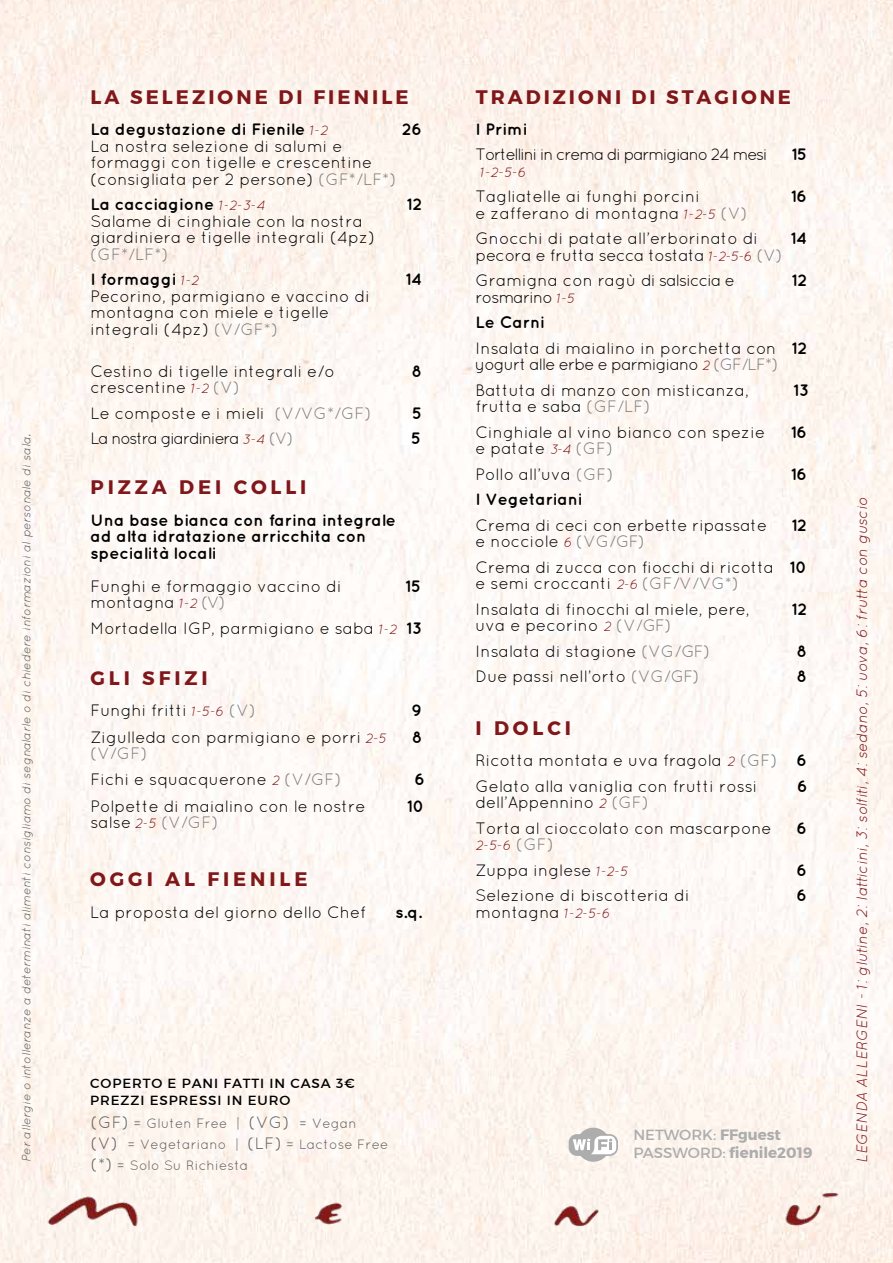
<style>
.page{position:relative;width:893px;height:1263px;background:#fff}
.page>*{position:absolute;margin:0;border:0;box-sizing:border-box;transform-origin:0 0}
.t1{font:700 19.5px "Montserrat";letter-spacing:.155em;color:#80171a}
.t2{font:700 19.5px "Montserrat";letter-spacing:.2em;color:#80171a}
.t3{font:16.5px/25.5px "Quicksand";color:#000}
.t4{font:700 16.5px/16.5px "Quicksand";color:#000}
.t5{font:16.5px/25.5px "Quicksand";letter-spacing:-.025em;color:#000}
.t6{font:16.5px "Quicksand";letter-spacing:-.07em;color:#000}
.t7{font:16.5px/25.5px "Quicksand";color:#7c7c7c}
.t8{font:italic 15px "Quicksand";color:#80171a}
.t9{font:700 15px/18px "Montserrat";color:#adadad}
.t10{font:13.5px/21.3px "Quicksand";letter-spacing:.015em;color:#5c5c5c}
.t11{font:13.5px/16.2px "Montserrat";letter-spacing:.065em;color:#000}
.t12{font:italic 13.5px "Quicksand";color:#801918}
.t13{font:italic 12px "Quicksand";color:#5c5c5c}
.s1{font-weight:400;font-style:italic;font-size:13.5px;color:#801918}
.s2{color:#7c7c7c}
.s3{font-weight:700;color:#000}
.s4{font-style:italic;font-size:13.5px;color:#801918}
.s5{font-weight:700}
.s6{color:#000}
.s7{font-size:16.5px}
.s8{font-style:normal;font-size:16.5px;color:#7c7c7c}
.s9{font-weight:400}
</style>
<div class="page">
<img style="left:0;top:0;width:893px;height:1263px">
<svg style="left:569px;top:1134px;width:49px;height:22px"></svg>
<div style="left:576px;top:1128px;width:34px;height:34px;background:#adadad;border-radius:50%"></div>
<svg style="left:573px;top:1136px;width:43px;height:18px"></svg>
<img style="left:38px;top:1183px;width:807px;height:64px">
<p class="t13" style="left:20px;top:1162px;width:729px;rotate:-90deg">Per allergie o intolleranze a determinati alimenti consigliamo di segnalarle o di chiedere informazioni al personale di sala.</p>
<p class="t1" style="left:90px;top:85px;width:319px">LA SELEZIONE DI FIENILE</p>
<p class="t4" style="left:91px;top:121px;width:239px">La degustazione di Fienile <span class="s1">1-2</span></p>
<p class="t4" style="left:402px;top:121px;width:22px">26</p>
<p class="t3" style="left:91px;top:138px;width:307px;line-height:16.5px">La nostra selezione di salumi e formaggi con tigelle e crescentine (consigliata per 2 persone) <span class="s2">(GF*/LF*)</span></p>
<p class="t4" style="left:91px;top:196px;width:176px">La cacciagione <span class="s1">1-2-3-4</span></p>
<p class="t4" style="left:407px;top:196px;width:17px">12</p>
<p class="t3" style="left:91px;top:213px;width:286px;line-height:16.5px">Salame di cinghiale con la nostra giardiniera e tigelle integrali (4pz)</p>
<p class="t7" style="left:91px;top:241px;width:110px">(GF*/LF*)<br><span class="s3">I formaggi</span> <span class="s4">1-2</span></p>
<p class="t4" style="left:406px;top:271px;width:18px">14</p>
<p class="t3" style="left:90px;top:288px;width:281px;line-height:16.5px">Pecorino, parmigiano e vaccino di montagna con miele e tigelle integrali (4pz) <span class="s2">(V/GF*)</span></p>
<p class="t3" style="left:90px;top:358px;width:246px">Cestino di tigelle integrali e/o</p>
<p class="t4" style="left:412px;top:362px;width:12px">8</p>
<p class="t3" style="left:90px;top:375px;width:283px">crescentine <span class="s4">1-2</span> <span class="s2">(V)<br></span>Le composte e i mieli <span class="s2">(V/VG*/GF)</span></p>
<p class="t4" style="left:412px;top:404px;width:11px">5</p>
<p class="t6" style="left:90px;top:429px;width:204px">La nostra giardiniera <span class="s4">3-4</span> <span class="s2">(V)</span></p>
<p class="t4" style="left:411px;top:430px;width:11px">5</p>
<p class="t2" style="left:90px;top:475px;width:217px">PIZZA DEI COLLI</p>
<p class="t4" style="left:90px;top:511px;width:307px">Una base bianca con farina integrale ad alta idratazione arricchita con specialità locali</p>
<p class="t3" style="left:90px;top:573px;width:253px">Funghi e formaggio vaccino di</p>
<p class="t4" style="left:406px;top:577px;width:17px">15</p>
<p class="t3" style="left:90px;top:589px;width:333px">montagna <span class="s4">1-2</span> <span class="s2">(V)<br></span>Mortadella IGP, parmigiano e saba <span class="s4">1-2</span> <span class="s5">13</span></p>
<p class="t2" style="left:91px;top:666px;width:119px">GLI SFIZI</p>
<p class="t3" style="left:91px;top:697px;width:167px">Funghi fritti <span class="s4">1-5-6</span> <span class="s2">(V)</span></p>
<p class="t4" style="left:412px;top:701px;width:12px">9</p>
<p class="t3" style="left:90px;top:724px;width:298px">Zigulleda con parmigiano e porri <span class="s4">2-5</span></p>
<p class="t4" style="left:412px;top:728px;width:12px">8</p>
<p class="t3" style="left:91px;top:741px;width:253px"><span class="s2">(V/GF)<br></span>Fichi e squacquerone <span class="s4">2</span> <span class="s2">(V/GF)</span></p>
<p class="t4" style="left:414px;top:770px;width:12px">6</p>
<p class="t3" style="left:90px;top:793px;width:276px">Polpette di maialino con le nostre</p>
<p class="t4" style="left:407px;top:797px;width:19px">10</p>
<p class="t7" style="left:90px;top:810px;width:129px"><span class="s6">salse</span> <span class="s4">2-5</span> (V/GF)</p>
<p class="t2" style="left:90px;top:867px;width:219px">OGGI AL FIENILE</p>
<p class="t3" style="left:90px;top:899px;width:277px">La proposta del giorno dello Chef</p>
<p class="t4" style="left:395px;top:903px;width:28px">s.q.</p>
<p class="t11" style="left:90px;top:1075px;width:266px">COPERTO E PANI FATTI IN CASA 3€<br>PREZZI ESPRESSI IN EURO</p>
<p class="t10" style="left:91px;top:1112px;width:299px"><span class="s7">(GF)</span> = Gluten Free | <span class="s7">(VG)</span> = Vegan<br><span class="s7">(V)</span> = Vegetariano | <span class="s7">(LF)</span> = Lactose Free <span class="s7">(*)</span> = Solo Su Richiesta</p>
<p class="t1" style="left:476px;top:85px;width:317px">TRADIZIONI DI STAGIONE</p>
<p class="t4" style="left:476px;top:120px;width:53px">I Primi</p>
<p class="t6" style="left:476px;top:145px;width:294px">Tortellini in crema di parmigiano 24 mesi</p>
<p class="t4" style="left:792px;top:146px;width:17px">15</p>
<p class="t12" style="left:480px;top:164px;width:47px">1-2-5-6</p>
<p class="t3" style="left:476px;top:184px;width:226px">Tagliatelle ai funghi porcini</p>
<p class="t4" style="left:791px;top:188px;width:18px">16</p>
<p class="t3" style="left:476px;top:200px;width:284px">e zafferano di montagna <span class="s4">1-2-5</span> <span class="s2">(V)<br></span>Gnocchi di patate all’erborinato di</p>
<p class="t4" style="left:791px;top:230px;width:18px">14</p>
<p class="t5" style="left:476px;top:242px;width:308px">pecora e frutta secca tostata <span class="s4">1-2-5-6</span> <span class="s2">(V)<br></span>Gramigna con ragù di salsiccia e</p>
<p class="t4" style="left:792px;top:272px;width:17px">12</p>
<p class="t3" style="left:476px;top:284px;width:333px">rosmarino <span class="s4">1-5<br></span><span class="s5">Le Carni<br></span>Insalata di maialino in porchetta con <span class="s5">12</span></p>
<p class="t5" style="left:475px;top:352px;width:305px">yogurt alle erbe e parmigiano <span class="s4">2</span> <span class="s2">(GF/LF*)<br></span>Battuta di manzo con misticanza,</p>
<p class="t4" style="left:793px;top:381px;width:17px">13</p>
<p class="t3" style="left:475px;top:394px;width:291px">frutta e saba <span class="s2">(GF/LF)<br></span>Cinghiale al vino bianco con spezie</p>
<p class="t3" style="left:475px;top:436px;width:140px">e patate <span class="s4">3-4</span> <span class="s2">(GF)<br></span>Pollo all’uva <span class="s2">(GF)</span></p>
<p class="t4" style="left:791px;top:423px;width:18px">16</p>
<p class="t4" style="left:791px;top:465px;width:18px">16</p>
<p class="t4" style="left:476px;top:491px;width:109px">I Vegetariani</p>
<p class="t3" style="left:476px;top:512px;width:293px">Crema di ceci con erbette ripassate</p>
<p class="t4" style="left:792px;top:516px;width:17px">12</p>
<p class="t3" style="left:476px;top:529px;width:333px">e nocciole <span class="s4">6</span> <span class="s2">(VG/GF)<br></span>Crema di zucca con fiocchi di ricotta <span class="s5">10</span></p>
<p class="t3" style="left:475px;top:571px;width:276px">e semi croccanti <span class="s4">2-6</span> <span class="s2">(GF/V/VG*)<br></span>Insalata di finocchi al miele, pere,</p>
<p class="t4" style="left:792px;top:600px;width:17px">12</p>
<p class="t3" style="left:475px;top:613px;width:236px">uva e pecorino <span class="s4">2</span> <span class="s2">(V/GF)<br></span>Insalata di stagione <span class="s2">(VG/GF)</span></p>
<p class="t4" style="left:797px;top:642px;width:12px">8</p>
<p class="t3" style="left:475px;top:664px;width:226px">Due passi nell’orto <span class="s2">(VG/GF)</span></p>
<p class="t4" style="left:797px;top:668px;width:12px">8</p>
<p class="t1" style="left:476px;top:716px;width:97px">I DOLCI</p>
<p class="t3" style="left:476px;top:747px;width:333px">Ricotta montata e uva fragola <span class="s4">2</span> <span class="s2">(GF)</span> <span class="s5">6<br></span>Gelato alla vaniglia con frutti rossi</p>
<p class="t4" style="left:797px;top:777px;width:12px">6</p>
<p class="t3" style="left:475px;top:789px;width:298px">dell’Appennino <span class="s4">2</span> <span class="s2">(GF)<br></span>Torta al cioccolato con mascarpone</p>
<p class="t4" style="left:796px;top:819px;width:12px">6</p>
<p class="t12" style="left:476px;top:838px;width:80px">2-5-6 <span class="s8">(GF)</span></p>
<p class="t3" style="left:475px;top:857px;width:154px">Zuppa inglese <span class="s4">1-2-5</span></p>
<p class="t4" style="left:797px;top:861px;width:12px">6</p>
<p class="t3" style="left:476px;top:882px;width:216px">Selezione di biscotteria di</p>
<p class="t4" style="left:797px;top:887px;width:12px">6</p>
<p class="t3" style="left:476px;top:899px;width:136px">montagna <span class="s4">1-2-5-6</span></p>
<p class="t9" style="left:633px;top:1126px;width:181px"><span class="s9">NETWORK:</span> FFguest<br><span class="s9">PASSWORD:</span> fienile2019</p>
<p class="t8" style="left:853px;top:1163px;width:668px;rotate:-90deg">LEGENDA ALLERGENI - 1: glutine, 2: latticini, 3: solfiti, 4: sedano, 5: uova, 6: frutta con guscio</p>
</div>
